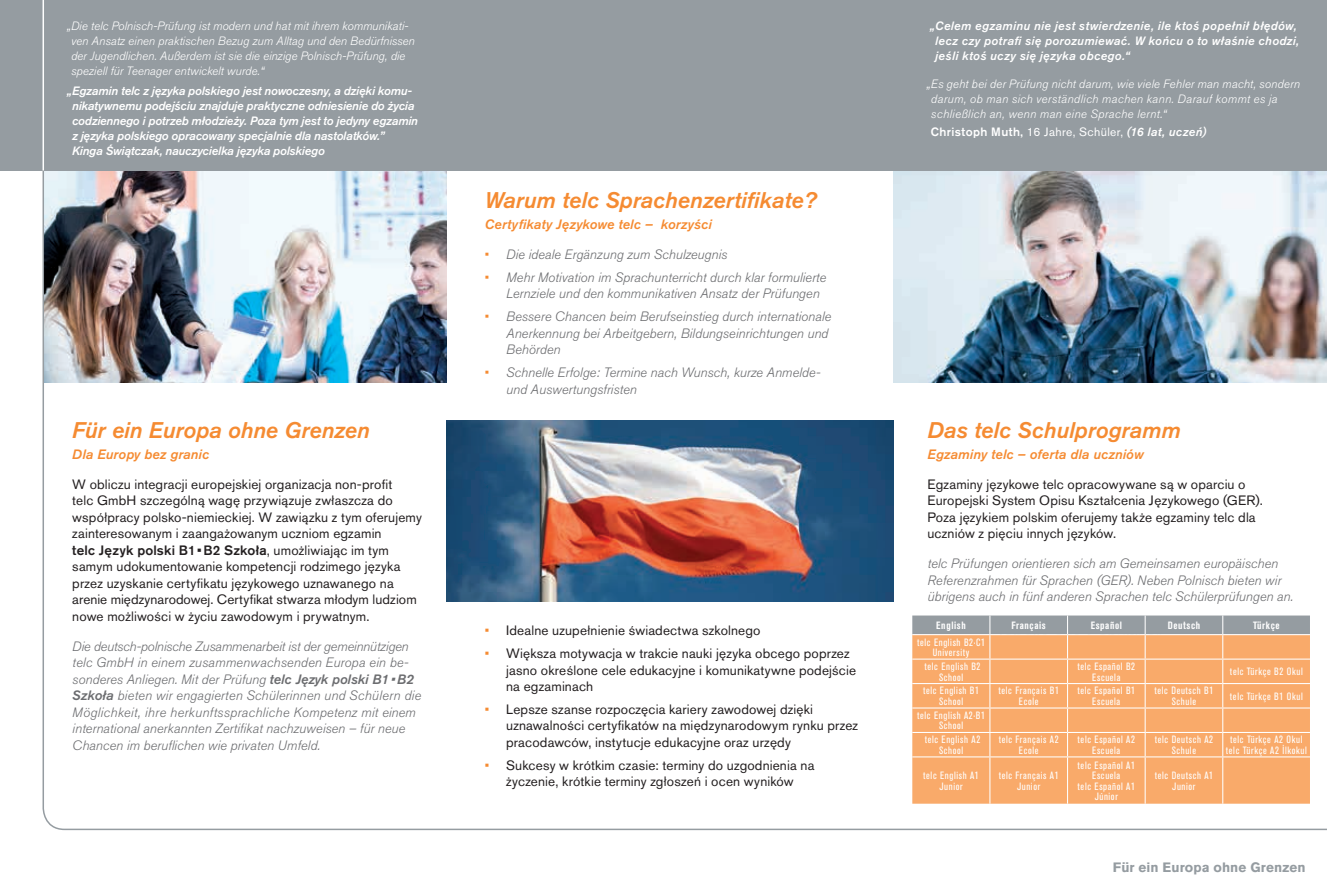
<style>
.page{position:relative;width:1327px;height:893px;background:#fff}
.page>*{position:absolute;margin:0;border:0;box-sizing:border-box;transform-origin:0 0}
.t1{font:italic 500 22.5px "Akzidenz Grotesk Pro";color:#f58b32}
.t2{font:13.5px/16.5px "Akzidenz Grotesk Pro";letter-spacing:.01em;color:#231f20}
.t3{font:italic 300 13.5px/16.5px "Akzidenz Grotesk Pro";color:#6c6d70}
.t4{font:italic 500 13.5px "Akzidenz Grotesk Pro";letter-spacing:.01em;color:#f58b32}
.t5{font:700 13.5px "Akzidenz Grotesk Pro";letter-spacing:.005em;color:#959ca1}
.t6{font:italic 500 12px/15px "Akzidenz Grotesk Pro";letter-spacing:-.01em;color:#fff}
.t7{font:italic 300 12px/15px "Akzidenz Grotesk Pro";color:#fff}
.t8{font:italic 300 12px/15px "Akzidenz Grotesk Pro";letter-spacing:.025em;color:#fff}
.t9{font:italic 500 12px/15px "Akzidenz Grotesk Pro";letter-spacing:.03em;color:#fff}
.t10{font:12px "Akzidenz Grotesk Pro";letter-spacing:.03em;color:#fff}
.t11{font:condensed 10.5px/10.5px "Akzidenz Grotesk Pro";letter-spacing:.06em;color:#fff;text-align:center}
.t12{font:700 condensed 10.5px "Akzidenz Grotesk Pro";letter-spacing:.06em;color:#fff}
.s1{font-weight:500}
.s2{font-style:normal;color:#f58b32}
.s3{color:#f58b32}
.s4{font-weight:500;font-style:italic}
</style>
<div class="page">
<div style="left:0;top:0;width:1327px;height:171px;background:#959ca1"></div>
<img style="left:43px;top:171px;width:1284px;height:659px">
<hr style="left:43px;top:0;width:1px;height:171px;background:#fff">
<p class="t7" style="left:71px;top:19px;width:345px;text-indent:-4px">„Die telc Polnisch-Prüfung ist modern und hat mit ihrem kommunikati&shy;ven Ansatz einen praktischen Bezug zum Alltag und den Bedürfnissen der Jugendlichen. Außerdem ist sie die einzige Polnisch-Prüfung, die speziell für Teenager entwickelt wurde.“</p>
<p class="t6" style="left:72px;top:83px;width:347px;text-indent:-5px">„Egzamin telc z języka polskiego jest nowoczesny, a dzięki komu&shy;nikatywnemu podejściu znajduje praktyczne odniesienie do życia codziennego i potrzeb młodzieży. Poza tym jest to jedyny egzamin z języka polskiego opracowany specjalnie dla nastolatków.” Kinga Świątczak, nauczycielka języka polskiego</p>
<h1 class="t1" style="left:72px;top:415px;width:299px">Für ein Europa ohne Grenzen</h1>
<p class="t4" style="left:72px;top:445px;width:138px">Dla Europy bez granic</p>
<p class="t2" style="left:72px;top:476px;width:351px">W obliczu integracji europejskiej organizacja non-profit<br>telc GmbH szczególną wagę przywiązuje zwłaszcza do współpracy polsko-niemieckiej. W zawiązku z tym oferujemy zainteresowanym i zaangażowanym uczniom egzamin<br><span class="s1">telc Język polski B1•B2 Szkoła</span>, umożliwiając im tym samym udokumentowanie kompetencji rodzimego języka przez uzyskanie certyfikatu językowego uznawanego na arenie międzynarodowej. Certyfikat stwarza młodym ludziom nowe możliwości w życiu zawodowym i prywatnym.</p>
<p class="t3" style="left:72px;top:638px;width:351px">Die deutsch-polnische Zusammenarbeit ist der gemeinnützigen telc GmbH in einem zusammenwachsenden Europa ein be&shy;sonderes Anliegen. Mit der Prüfung <span class="s1">telc Język polski B1•B2<br>Szkoła</span> bieten wir engagierten Schülerinnen und Schülern die Möglichkeit, ihre herkunftssprachliche Kompetenz mit einem international anerkannten Zertifikat nachzuweisen – für neue Chancen im beruflichen wie privaten Umfeld.</p>
<h1 class="t1" style="left:485px;top:186px;width:332px">Warum telc Sprachenzertifikate?</h1>
<p class="t4" style="left:485px;top:215px;width:228px">Certyfikaty Językowe telc – korzyści</p>
<p class="t3" style="left:485px;top:246px;width:244px"><span class="s2">•</span> Die ideale Ergänzung zum Schulzeugnis</p>
<p class="t3" style="left:506px;top:269px;width:322px;text-indent:-21px"><span class="s2">•</span> Mehr Motivation im Sprachunterricht durch klar formulierte<br>Lernziele und den kommunikativen Ansatz der Prüfungen</p>
<p class="t3" style="left:506px;top:308px;width:326px;text-indent:-21px"><span class="s2">•</span> Bessere Chancen beim Berufseinstieg durch internationale<br>Anerkennung bei Arbeitgebern, Bildungseinrichtungen und<br>Behörden</p>
<p class="t3" style="left:506px;top:364px;width:316px;text-indent:-21px"><span class="s2">•</span> Schnelle Erfolge: Termine nach Wunsch, kurze Anmelde&shy;und Auswertungsfristen</p>
<p class="t2" style="left:485px;top:622px;width:277px"><span class="s3">•</span> Idealne uzupełnienie świadectwa szkolnego</p>
<p class="t2" style="left:506px;top:645px;width:351px;text-indent:-21px"><span class="s3">•</span> Większa motywacja w trakcie nauki języka obcego poprzez jasno określone cele edukacyjne i komunikatywne podejście na egzaminach</p>
<p class="t2" style="left:506px;top:701px;width:353px;text-indent:-21px"><span class="s3">•</span> Lepsze szanse rozpoczęcia kariery zawodowej dzięki uznawalności certyfikatów na międzynarodowym rynku przez pracodawców, instytucje edukacyjne oraz urzędy</p>
<p class="t2" style="left:485px;top:757px;width:331px;text-align:center"><span class="s3">•</span> Sukcesy w krótkim czasie: terminy do uzgodnienia na życzenie, krótkie terminy zgłoszeń i ocen wyników</p>
<p class="t9" style="left:935px;top:18px;width:365px;text-indent:-5px">„Celem egzaminu nie jest stwierdzenie, ile ktoś popełnił błędów, lecz czy potrafi się porozumiewać. W końcu o to właśnie chodzi, jeśli ktoś uczy się języka obcego.“</p>
<p class="t8" style="left:931px;top:76px;width:370px;text-indent:-5px">„Es geht bei der Prüfung nicht darum, wie viele Fehler man macht, sondern darum, ob man sich verständlich machen kann. Darauf kommt es ja schließlich an, wenn man eine Sprache lernt.“</p>
<p class="t10" style="left:931px;top:124px;width:277px"><span class="s1">Christoph Muth,</span> 16 Jahre, Schüler, <span class="s4">(16 lat, uczeń)</span></p>
<h1 class="t1" style="left:927px;top:415px;width:255px">Das telc Schulprogramm</h1>
<p class="t4" style="left:927px;top:445px;width:218px">Egzaminy telc – oferta dla uczniów</p>
<p class="t2" style="left:927px;top:476px;width:337px">Egzaminy językowe telc opracowywane są w oparciu o Europejski System Opisu Kształcenia Językowego (GER).<br>Poza językiem polskim oferujemy także egzaminy telc dla uczniów z pięciu innych języków.</p>
<p class="t3" style="left:927px;top:555px;width:367px">telc Prüfungen orientieren sich am Gemeinsamen europäischen<br>Referenzrahmen für Sprachen (GER). Neben Polnisch bieten wir übrigens auch in fünf anderen Sprachen telc Schülerprüfungen an.</p>
<p class="t12" style="left:936px;top:619px;width:31px">English</p>
<p class="t12" style="left:1011px;top:619px;width:36px">Français</p>
<p class="t12" style="left:1090px;top:619px;width:33px">Español</p>
<p class="t12" style="left:1167px;top:618px;width:34px">Deutsch</p>
<p class="t12" style="left:1253px;top:618px;width:28px">Türkçe</p>
<p class="t11" style="left:917px;top:636px;width:70px">telc English B2·C1<br>University</p>
<p class="t11" style="left:924px;top:661px;width:58px">telc English B2<br>School</p>
<p class="t11" style="left:1077px;top:661px;width:59px">telc Español B2<br>Escuela</p>
<p class="t11" style="left:1230px;top:666px;width:74px">telc Türkçe B2 Okul</p>
<p class="t11" style="left:923px;top:685px;width:58px">telc English B1<br>School</p>
<p class="t11" style="left:998px;top:685px;width:62px">telc Français B1<br>Ecole</p>
<p class="t11" style="left:1077px;top:685px;width:59px">telc Español B1<br>Escuela</p>
<p class="t11" style="left:1154px;top:685px;width:60px">telc Deutsch B1<br>Schule</p>
<p class="t11" style="left:1230px;top:690px;width:74px">telc Türkçe B1 Okul</p>
<p class="t11" style="left:917px;top:710px;width:69px">telc English A2·B1<br>School</p>
<p class="t11" style="left:924px;top:734px;width:57px">telc English A2<br>School</p>
<p class="t11" style="left:998px;top:734px;width:61px">telc Français A2<br>Ecole</p>
<p class="t11" style="left:1077px;top:734px;width:59px">telc Español A2<br>Escuela</p>
<p class="t11" style="left:1154px;top:734px;width:60px">telc Deutsch A2<br>Schule</p>
<p class="t11" style="left:1226px;top:734px;width:82px">telc Türkçe A2 Okul telc Türkçe A2 İlkokul</p>
<p class="t11" style="left:923px;top:770px;width:57px">telc English A1<br>Junior</p>
<p class="t11" style="left:998px;top:770px;width:61px">telc Français A1<br>Junior</p>
<p class="t11" style="left:1077px;top:759px;width:59px">telc Español A1<br>Escuela<br>telc Español A1<br>Júnior</p>
<p class="t11" style="left:1154px;top:770px;width:60px">telc Deutsch A1<br>Junior</p>
<p class="t5" style="left:1113px;top:858px;width:194px">Für ein Europa ohne Grenzen</p>
</div>
